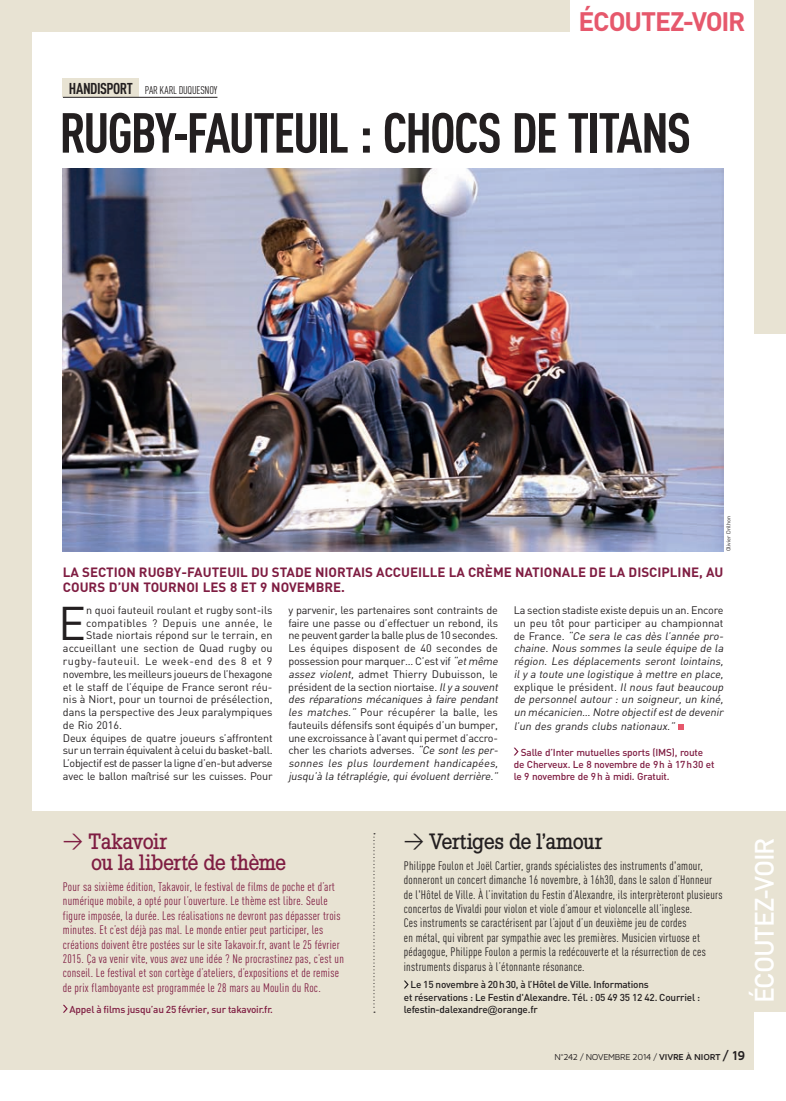
<style>
.page{position:relative;width:786px;height:1101px;background:#fff}
.page>*{position:absolute;margin:0;border:0;box-sizing:border-box;transform-origin:0 0}
.t1{font:700 55.5px "DIN Cond";letter-spacing:-.035em;color:#231f20}
.t2{font:46.7px "DIN";color:#231f20}
.t3{font:700 26.4px "DIN";letter-spacing:-.045em;color:#e6586c}
.t4{font:500 26.4px "DIN";letter-spacing:-.045em;color:#fff}
.t5{font:500 22.2px/21.1px "Slab Tall X";letter-spacing:-.015em;color:#7f1d42}
.t6{font:500 22.2px "Slab Tall X";letter-spacing:-.02em;color:#231f20}
.t7{font:700 13.3px/15.5px "DIN";color:#7f1d42}
.t8{font:12.2px/14.4px "DIN Cond";letter-spacing:.02em;color:#231f20}
.t9{font:12.2px/14.4px "DIN Cond";letter-spacing:.02em;color:#7f1d42}
.t10{font:11.1px "DIN Cond";letter-spacing:-.015em;color:#231f20}
.t11{font:10.8px/12.8px "DIN";letter-spacing:-.015em;color:#231f20}
.t12{font:italic 10.8px/12.8px "DIN";color:#231f20}
.t13{font:10.8px "DIN";letter-spacing:-.035em;color:#231f20}
.t14{font:10.8px "DIN";letter-spacing:.01em;color:#231f20}
.t15{font:10.8px "DIN";letter-spacing:.04em;color:#231f20}
.t16{font:10.8px "DIN";letter-spacing:.025em;color:#231f20}
.t17{font:500 10px/12.2px "DIN";letter-spacing:-.02em;color:#7f1d42}
.t18{font:500 10px/12.2px "DIN";letter-spacing:-.02em;color:#231f20}
.t19{font:8.9px "Maven Pro";letter-spacing:-.04em;color:#231f20}
.t20{font:5.5px "DIN";color:#231f20}
.s1{font-weight:700;font-size:15.5px}
.s2{font-style:italic}
.s3{font-style:normal}
.s4{font-family:"DIN";font-weight:400;font-size:20px}
.s5{font-family:"Arial";font-weight:400}
.s6{font-weight:700}
.s7{font-weight:700;font-size:13.3px}
</style>
<div class="page">
<div style="left:0;top:0;width:569px;height:31px;background:#e8e3d3"></div>
<div style="left:31px;top:811px;width:755px;height:258px;background:#e8e3d3"></div>
<div style="left:755px;top:1013px;width:31px;height:88px;background:#fff"></div>
<div style="left:0;top:0;width:31px;height:1069px;background:#e8e3d3"></div>
<div style="left:755px;top:0;width:31px;height:333px;background:#e8e3d3"></div>
<svg style="left:678px;top:724px;width:6px;height:6px"></svg>
<svg style="left:514px;top:748px;width:5px;height:8px"></svg>
<div style="left:63px;top:79px;width:76px;height:18px;background:#e8e3d3"></div>
<hr style="left:63px;top:97px;width:154px;height:1px;background:#231f20">
<svg style="left:404px;top:981px;width:5px;height:7px"></svg>
<svg style="left:63px;top:1005px;width:5px;height:8px"></svg>
<img style="left:63px;top:169px;width:660px;height:382px">
<svg style="left:373px;top:833px;width:2px;height:180px"></svg>
<p class="t10" style="left:69px;top:86px;width:150px"><span class="s1">HANDISPORT</span> PAR KARL DUQUESNOY</p>
<p class="t3" style="left:579px;top:13px;width:168px">ÉCOUTEZ-VOIR</p>
<p class="t1" style="left:59px;top:113px;width:633px">RUGBY-FAUTEUIL : CHOCS DE TITANS</p>
<p class="t20" style="left:727px;top:551px;width:37px;rotate:-90deg">Olivier Drilhon</p>
<p class="t7" style="left:63px;top:566px;width:662px">LA SECTION RUGBY-FAUTEUIL DU STADE NIORTAIS ACCUEILLE LA CRÈME NATIONALE DE LA DISCIPLINE, AU<br>COURS D’UN TOURNOI LES 8 ET 9 NOVEMBRE.</p>
<p class="t2" style="left:58px;top:607px;width:29px">E</p>
<p class="t11" style="left:86px;top:605px;width:188px">n quoi fauteuil roulant et rugby sont-ils</p>
<p class="t16" style="left:86px;top:619px;width:188px">compatibles ? Depuis une année, le</p>
<p class="t11" style="left:86px;top:630px;width:188px">Stade niortais répond sur le terrain, en</p>
<p class="t14" style="left:63px;top:645px;width:211px">accueillant une section de Quad rugby ou</p>
<p class="t15" style="left:63px;top:657px;width:211px">rugby-fauteuil. Le week-end des 8 et 9</p>
<p class="t11" style="left:63px;top:669px;width:211px">novembre, les meilleurs joueurs de l’hexagone</p>
<p class="t11" style="left:63px;top:681px;width:211px">et le staff de l’équipe de France seront réu-</p>
<p class="t11" style="left:63px;top:694px;width:211px">nis à Niort, pour un tournoi de présélection,</p>
<p class="t11" style="left:63px;top:707px;width:211px">dans la perspective des Jeux paralympiques</p>
<p class="t11" style="left:63px;top:720px;width:61px">de Rio 2016.</p>
<p class="t11" style="left:63px;top:732px;width:211px">Deux équipes de quatre joueurs s’affrontent</p>
<p class="t11" style="left:63px;top:745px;width:211px">sur un terrain équivalent à celui du basket-ball.</p>
<p class="t13" style="left:63px;top:759px;width:211px">L’objectif est de passer la ligne d’en-but adverse</p>
<p class="t11" style="left:63px;top:771px;width:211px">avec le ballon maîtrisé sur les cuisses. Pour</p>
<p class="t11" style="left:288px;top:605px;width:213px">y parvenir, les partenaires sont contraints de faire une passe ou d’effectuer un rebond, ils ne peuvent garder la balle plus de 10 secondes.<br>Les équipes disposent de 40 secondes de possession pour marquer… C’est vif <span class="s2">“etmême assez violent,</span> admet Thierry Dubuisson, le président de la section niortaise. <span class="s2">Ily a souvent des réparations mécaniques à faire pendant les matches.”</span> Pour récupérer la balle, les fauteuils défensifs sont équipés d’un bumper, une excroissance à l’avant qui permet d’accro&shy;cher les chariots adverses. <span class="s2">“Ce sont les per&shy;sonnes les plus lourdement handicapées, jusqu’à la tétraplégie, qui évoluent derrière.”</span></p>
<p class="t12" style="left:514px;top:605px;width:213px"><span class="s3">La section stadiste existe depuis un an. Encore un peu tôt pour participer au championnat d e Fra n ce .</span> “Ce sera le cas dès l’année pro&shy;chaine. Nous sommes la seule équipe de la région. Les déplacements seront lointains, il y a toute une logistique à mettre en place, <span class="s3">explique le président.</span> Il nous faut beaucoup de personnel autour : un soigneur, un kiné, un mécanicien… Notre objectifest de devenir</p>
<p class="t12" style="left:514px;top:721px;width:164px">l’un des grands clubs nationaux.”</p>
<p class="t17" style="left:514px;top:747px;width:202px;text-indent:7px">Salle d’Inter mutuelles sports (IMS), route de Cherveux. Le 8 novembre de 9 h à 17 h 30 et le 9 novembre de 9 h à midi. Gratuit.</p>
<p class="t5" style="left:91px;top:833px;width:197px;text-indent:-28px"><span class="s4">&gt;</span> Takavoir<br>ou la liberté de thème</p>
<p class="t9" style="left:63px;top:881px;width:283px">Pour sa sixième édition, Takavoir, le festival de films de poche et d’art numérique mobile, a opté pour l’ouverture. Le thème est libre. Seule figure imposée, la durée. Les réalisations ne devront pas dépasser trois minutes. Et c’est déjà pas mal. Le monde entier peut participer, les créations doivent être postées sur le site Takavoir.fr, avant le 25 février 2015. Ça va venir vite, vous avez une idée ? Ne procrastinez pas, c’est un conseil. Le festival et son cortège d’ateliers, d’expositions et de remise de prix flamboyante est programmée le 28 mars au Moulin du Roc.</p>
<p class="t17" style="left:70px;top:1004px;width:205px">Appel à films jusqu’au 25 février, sur takavoir.fr.</p>
<p class="t6" style="left:404px;top:834px;width:200px"><span class="s4">&gt;</span> Vertiges de l’amour</p>
<p class="t8" style="left:404px;top:860px;width:320px">Philippe Foulon et Joël Cartier, grands spécialistes des instruments d'amour, donneront un concert dimanche 16 novembre, à 16h30, dans le salon d’Honneur de l'Hôtel de Ville. À l’invitation du Festin d’Alexandre, ils interprèteront plusieurs concertos de Vivaldi pour violon et viole d’amour et violoncelle all’inglese.<br>Ces instruments se caractérisent par l’ajout d’un deuxième jeu de cordes<br>en métal, qui vibrent par sympathie avec les premières. Musicien virtuose et pédagogue, Philippe Foulon a permis la redécouverte et la résurrection de ces instruments disparus à l’étonnante résonance.</p>
<p class="t18" style="left:404px;top:980px;width:298px;text-indent:7px">Le 15 novembre à 20 h 30, à l’Hôtel de Ville. Informations<br>et réservations : Le Festin d'Alexandre. Tél. : 05 49 35 12 42. Courriel : lefestin-dalexandre<span class="s5">@</span>orange.fr</p>
<p class="t4" style="left:755px;top:1003px;width:167px;rotate:-90deg">ÉCOUTEZ-VOIR</p>
<p class="t19" style="left:554px;top:1052px;width:193px">N°242 / NOVEMBRE 2014 / <span class="s6">VIVRE À NIORT</span> <span class="s7">/ 19</span></p>
</div>
